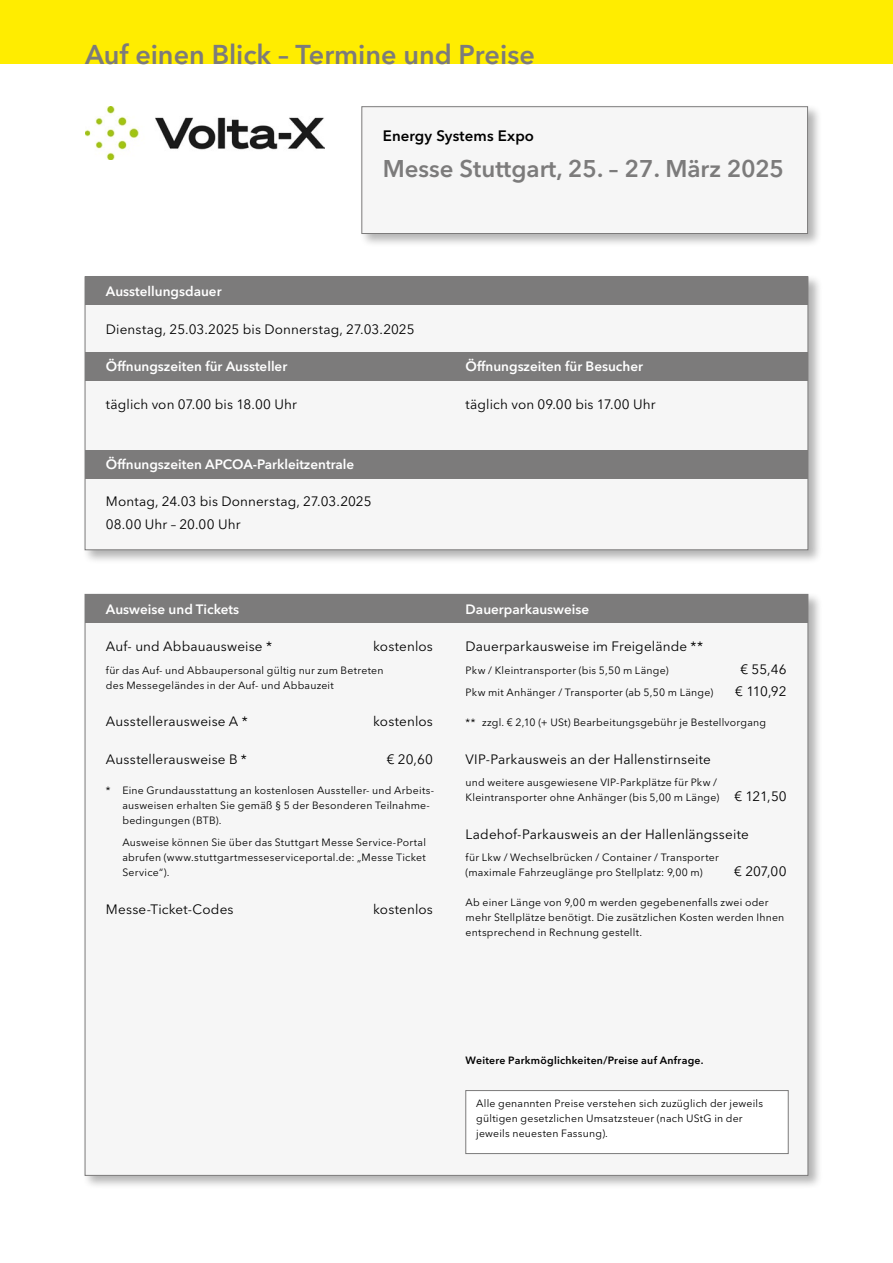
<style>
.page{position:relative;width:893px;height:1263px;background:#fff}
.page>*{position:absolute;margin:0;border:0;box-sizing:border-box;transform-origin:0 0}
.t1{font:600 27px "Avenir Next LT Pro";color:#7c7b7b}
.t2{font:600 24px "Avenir Next LT Pro";color:#7c7b7b}
.t3{font:600 15px "Avenir Next LT Pro";letter-spacing:.01em;color:#000}
.t4{font:13.5px/22.5px "Avenir Next LT Pro";letter-spacing:.01em;color:#000}
.t5{font:600 13.5px "Avenir Next LT Pro";color:#fff}
.t6{font:10.5px/15px "Avenir Next LT Pro";letter-spacing:.02em;color:#000}
.t7{font:600 10.5px "Avenir Next LT Pro";letter-spacing:.025em;color:#000}
.s1{font-size:13.5px}
</style>
<div class="page">
<div style="left:359px;top:104px;width:463px;height:144px;background:#000;opacity:.3"></div>
<div style="left:361px;top:106px;width:447px;height:128px;background:#f6f6f6;border:1px solid #7c7b7b"></div>
<img style="left:86px;top:106px;width:239px;height:53px">
<div style="left:0;top:0;width:893px;height:64px;background:#ffed00"></div>
<div style="left:83px;top:275px;width:739px;height:289px;background:#000;opacity:.3"></div>
<div style="left:85px;top:276px;width:723px;height:274px;background:#f6f6f6;border:1px solid #7c7b7b"></div>
<div style="left:83px;top:592px;width:739px;height:597px;background:#000;opacity:.3"></div>
<div style="left:85px;top:594px;width:723px;height:582px;background:#f6f6f6;border:1px solid #7c7b7b"></div>
<div style="left:85px;top:276px;width:722px;height:29px;background:#7c7b7b"></div>
<div style="left:85px;top:594px;width:722px;height:29px;background:#7c7b7b"></div>
<div style="left:85px;top:352px;width:722px;height:29px;background:#7c7b7b"></div>
<div style="left:85px;top:450px;width:722px;height:29px;background:#7c7b7b"></div>
<div style="left:466px;top:1090px;width:322px;height:64px;background:#fff;border:1px solid #7c7b7b"></div>
<h1 class="t1" style="left:85px;top:38px;width:451px">Auf einen Blick – Termine und Preise</h1>
<h3 class="t3" style="left:383px;top:127px;width:153px">Energy Systems Expo</h3>
<h2 class="t2" style="left:383px;top:154px;width:403px">Messe Stuttgart, 25. – 27. März 2025</h2>
<p class="t5" style="left:106px;top:283px;width:117px">Ausstellungsdauer</p>
<p class="t4" style="left:106px;top:318px;width:310px">Dienstag, 25.03.2025 bis Donnerstag, 27.03.2025</p>
<p class="t5" style="left:106px;top:358px;width:183px">Öffnungszeiten für Aussteller</p>
<p class="t4" style="left:106px;top:393px;width:193px">täglich von 07.00 bis 18.00 Uhr</p>
<p class="t5" style="left:106px;top:456px;width:250px">Öffnungszeiten APCOA-Parkleitzentrale</p>
<p class="t4" style="left:106px;top:490px;width:267px">Montag, 24.03 bis Donnerstag, 27.03.2025<br>08.00 Uhr – 20.00 Uhr</p>
<p class="t5" style="left:106px;top:601px;width:135px">Ausweise und Tickets</p>
<p class="t4" style="left:106px;top:635px;width:168px">Auf- und Abbauausweise *</p>
<p class="t4" style="left:373px;top:635px;width:61px">kostenlos</p>
<p class="t6" style="left:106px;top:662px;width:279px">für das Auf- und Abbaupersonal gültig nur zum Betreten des Messegeländes in der Auf- und Abbauzeit</p>
<p class="t4" style="left:106px;top:710px;width:143px">Ausstellerausweise A *</p>
<p class="t4" style="left:373px;top:710px;width:61px">kostenlos</p>
<p class="t4" style="left:106px;top:748px;width:143px">Ausstellerausweise B *</p>
<p class="t4" style="left:387px;top:748px;width:48px">€ 20,60</p>
<p class="t6" style="left:122px;top:782px;width:313px;text-indent:-16px">* Eine Grundausstattung an kostenlosen Aussteller- und Arbeits&shy;ausweisen erhalten Sie gemäß § 5 der Besonderen Teilnahme&shy;bedingungen (BTB).</p>
<p class="t6" style="left:122px;top:835px;width:305px;text-align:justify">Ausweise können Sie über das Stuttgart Messe Service-Portal abrufen (www.stuttgartmesseserviceportal.de: „Messe Ticket Service“).</p>
<p class="t4" style="left:106px;top:898px;width:129px">Messe-Ticket-Codes</p>
<p class="t4" style="left:373px;top:898px;width:61px">kostenlos</p>
<p class="t5" style="left:466px;top:358px;width:179px">Öffnungszeiten für Besucher</p>
<p class="t4" style="left:466px;top:393px;width:192px">täglich von 09.00 bis 17.00 Uhr</p>
<p class="t5" style="left:466px;top:601px;width:125px">Dauerparkausweise</p>
<p class="t4" style="left:466px;top:635px;width:239px">Dauerparkausweise im Freigelände **</p>
<p class="t6" style="left:466px;top:662px;width:204px">Pkw / Kleintransporter (bis 5,50 m Länge)</p>
<p class="t4" style="left:740px;top:658px;width:48px">€ 55,46</p>
<p class="t6" style="left:466px;top:685px;width:249px">Pkw mit Anhänger / Transporter (ab 5,50 m Länge)</p>
<p class="t4" style="left:735px;top:680px;width:53px">€ 110,92</p>
<p class="t6" style="left:466px;top:715px;width:302px">** zzgl. € 2,10 (+ USt) Bearbeitungsgebühr je Bestellvorgang</p>
<p class="t4" style="left:466px;top:748px;width:247px">VIP-Parkausweis an der Hallenstirnseite</p>
<p class="t6" style="left:466px;top:775px;width:322px">und weitere ausgewiesene VIP-Parkplätze für Pkw /<br>Kleintransporter ohne Anhänger (bis 5,00 m Länge) <span class="s1">€ 121,50</span></p>
<p class="t4" style="left:466px;top:823px;width:285px">Ladehof-Parkausweis an der Hallenlängsseite</p>
<p class="t6" style="left:466px;top:850px;width:255px">für Lkw / Wechselbrücken / Container / Transporter (maximale Fahrzeuglänge pro Stellplatz: 9,00 m)</p>
<p class="t4" style="left:734px;top:860px;width:54px">€ 207,00</p>
<p class="t6" style="left:466px;top:895px;width:320px">Ab einer Länge von 9,00 m werden gegebenenfalls zwei oder mehr Stellplätze benötigt. Die zusätzlichen Kosten werden Ihnen entsprechend in Rechnung gestellt.</p>
<p class="t7" style="left:466px;top:1054px;width:239px">Weitere Parkmöglichkeiten/Preise auf Anfrage.</p>
<p class="t6" style="left:476px;top:1096px;width:288px">Alle genannten Preise verstehen sich zuzüglich der jeweils gültigen gesetzlichen Umsatzsteuer (nach UStG in der jeweils neuesten Fassung).</p>
</div>
